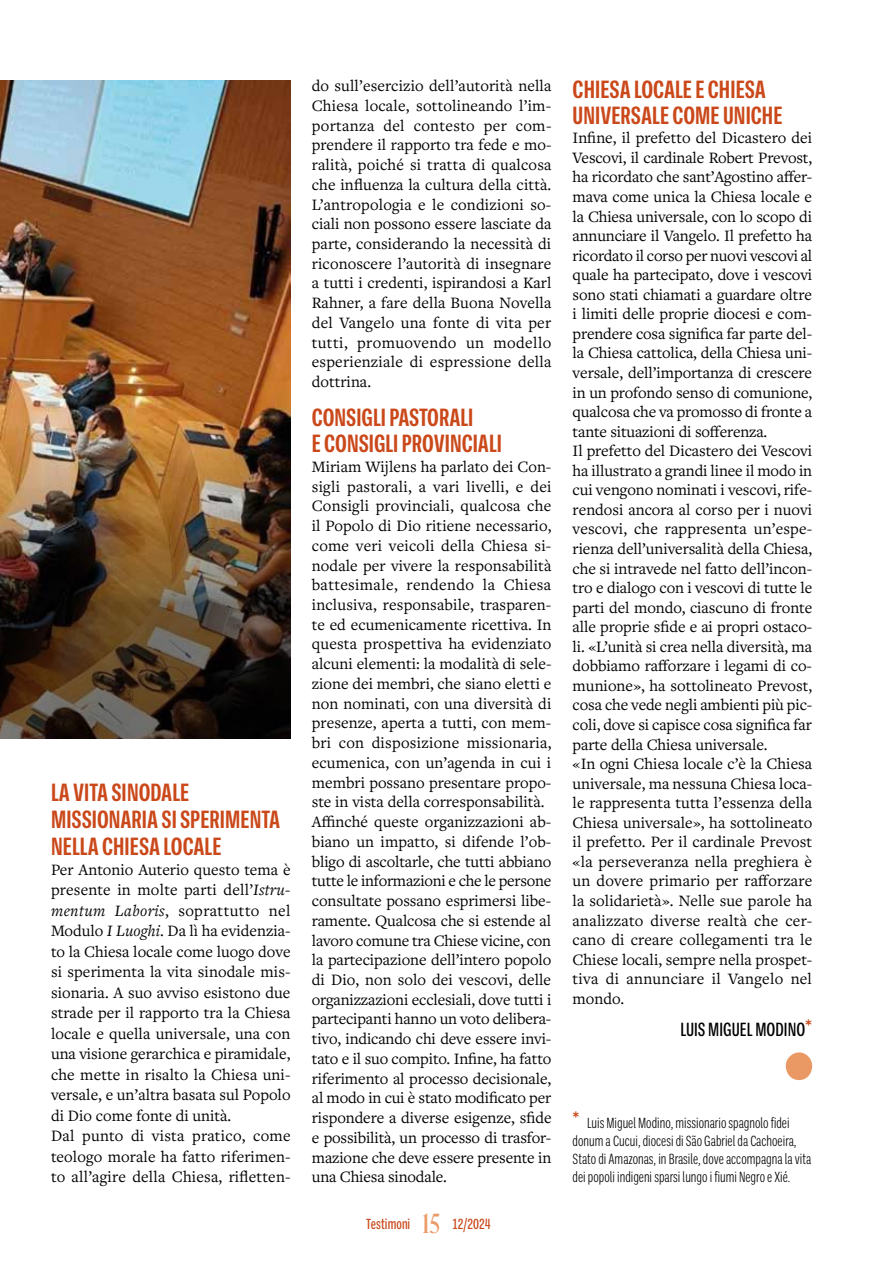
<style>
.page{position:relative;width:893px;height:1263px;background:#fff}
.page>*{position:absolute;margin:0;border:0;box-sizing:border-box;transform-origin:0 0}
.t1{font:700 condensed 25.5px/26.5px "Ballinger X";color:#ca481a}
.t2{font:500 condensed 19.5px "Ballinger X";color:#000}
.t3{font:16.5px/19.8px "Freight Text Pro";color:#000}
.t4{font:300 condensed 15px/18px "Ballinger X";color:#000}
.t5{font:500 condensed 15px "Ballinger X";letter-spacing:.005em;color:#c9491b}
.s1{font-style:italic}
.s2{font-family:"Desire Pro";font-weight:400;font-stretch:normal;font-size:28.5px;color:#ec9a66}
.s3{font-weight:400;font-size:30px;color:#ca481a}
</style>
<div class="page">
<div style="left:786px;top:1052px;width:26px;height:28px;background:#ea9965;border-radius:50%"></div>
<img style="left:0;top:81px;width:291px;height:340px">
<img style="left:0;top:421px;width:291px;height:317px">
<h1 class="t1" style="left:51px;top:780px;width:231px">LA VITA SINODALE<br>MISSIONARIA SI SPERIMENTA<br>NELLA CHIESA LOCALE</h1>
<p class="t3" style="left:51px;top:859px;width:241px;line-height:20.5px">Per Antonio Auterio questo tema è presente in molte parti dell’<span class="s1">Istru&shy;mentum Laboris</span>, soprattutto nel Modulo <span class="s1">I Luoghi</span>. Da lì ha evidenzia&shy;to la Chiesa locale come luogo dove si sperimenta la vita sinodale mis&shy;sionaria. A suo avviso esistono due strade per il rapporto tra la Chiesa locale e quella universale, una con una visione gerarchica e piramidale, che mette in risalto la Chiesa uni&shy;versale, e un’altra basata sul Popolo di Dio come fonte di unità.<br>Dal punto di vista pratico, come teologo morale ha fatto riferimen&shy;to all’agire della Chiesa, rifletten-</p>
<p class="t3" style="left:312px;top:75px;width:241px;text-align:justify">do sull’esercizio dell’autorità nella Chiesa locale, sottolineando l’im&shy;portanza del contesto per com&shy;prendere il rapporto tra fede e mo&shy;ralità, poiché si tratta di qualcosa che influenza la cultura della città.<br>L’antropologia e le condizioni so&shy;ciali non possono essere lasciate da parte, considerando la necessità di riconoscere l’autorità di insegnare a tutti i credenti, ispirandosi a Karl Rahner, a fare della Buona Novella del Vangelo una fonte di vita per tutti, promuovendo un modello esperienziale di espressione della dottrina.</p>
<h1 class="t1" style="left:312px;top:405px;width:192px;line-height:25.8px">CONSIGLI PASTORALI<br>E CONSIGLI PROVINCIALI</h1>
<p class="t3" style="left:312px;top:456px;width:241px">Miriam Wijlens ha parlato dei Con&shy;sigli pastorali, a vari livelli, e dei Consigli provinciali, qualcosa che il Popolo di Dio ritiene necessario, come veri veicoli della Chiesa si&shy;nodale per vivere la responsabilità battesimale, rendendo la Chiesa inclusiva, responsabile, trasparen&shy;te ed ecumenicamente ricettiva. In questa prospettiva ha evidenziato alcuni elementi: la modalità di sele&shy;zione dei membri, che siano eletti e non nominati, con una diversità di presenze, aperta a tutti, con mem&shy;bri con disposizione missionaria, ecumenica, con un’agenda in cui i membri possano presentare propo&shy;ste in vista della corresponsabilità.<br>Affinché queste organizzazioni ab&shy;biano un impatto, si difende l’ob&shy;bligo di ascoltarle, che tutti abbiano tutte le informazioni e che le persone consultate possano esprimersi libe&shy;ramente. Qualcosa che si estende al lavoro comune tra Chiese vicine, con la partecipazione dell’intero popolo di Dio, non solo dei vescovi, delle organizzazioni ecclesiali, dove tutti i partecipanti hanno un voto delibera&shy;tivo, indicando chi deve essere invi&shy;tato e il suo compito. Infine, ha fatto riferimento al processo decisionale, al modo in cui è stato modificato per rispondere a diverse esigenze, sfide e possibilità, un processo di trasfor&shy;mazione che deve essere presente in una Chiesa sinodale.</p>
<p class="t5" style="left:366px;top:1216px;width:126px">Testimoni <span class="s2">15</span> 12/2024</p>
<h1 class="t1" style="left:573px;top:77px;width:211px;line-height:25.7px">CHIESA LOCALE E CHIESA<br>UNIVERSALE COME UNICHE</h1>
<p class="t3" style="left:573px;top:128px;width:241px">Infine, il prefetto del Dicastero dei Vescovi, il cardinale Robert Prevost, ha ricordato che sant’Agostino affer&shy;mava come unica la Chiesa locale e la Chiesa universale, con lo scopo di annunciare il Vangelo. Il prefetto ha ricordato il corso per nuovi vescovi al quale ha partecipato, dove i vescovi sono stati chiamati a guardare oltre i limiti delle proprie diocesi e com&shy;prendere cosa significa far parte del&shy;la Chiesa cattolica, della Chiesa uni&shy;versale, dell’importanza di crescere in un profondo senso di comunione, qualcosa che va promosso di fronte a tante situazioni di sofferenza.<br>Il prefetto del Dicastero dei Vescovi ha illustrato a grandi linee il modo in cui vengono nominati i vescovi, rife&shy;rendosi ancora al corso per i nuovi vescovi, che rappresenta un’espe&shy;rienza dell’universalità della Chiesa, che si intravede nel fatto dell’incon&shy;tro e dialogo con i vescovi di tutte le parti del mondo, ciascuno di fronte alle proprie sfide e ai propri ostaco&shy;li. «L’unità si crea nella diversità, ma dobbiamo rafforzare i legami di co&shy;munione», ha sottolineato Prevost, cosa che vede negli ambienti più pic&shy;coli, dove si capisce cosa significa far parte della Chiesa universale.<br>«In ogni Chiesa locale c’è la Chiesa universale, ma nessuna Chiesa loca&shy;le rappresenta tutta l’essenza della Chiesa universale», ha sottolineato il prefetto. Per il cardinale Prevost «la perseveranza nella preghiera è un dovere primario per rafforzare la solidarietà». Nelle sue parole ha analizzato diverse realtà che cer&shy;cano di creare collegamenti tra le Chiese locali, sempre nella prospet&shy;tiva di annunciare il Vangelo nel mondo.</p>
<p class="t2" style="left:680px;top:1019px;width:133px">LUIS MIGUEL MODINO<span class="s3">*</span></p>
<p class="t4" style="left:573px;top:1114px;width:240px"><span class="s3">*</span> Luis Miguel Modino, missionario spagnolo fidei donum a Cucui, diocesi di São Gabriel da Cachoeira, Stato di Amazonas, in Brasile, dove accompagna la vita dei popoli indigeni sparsi lungo i fiumi Negro e Xié.</p>
</div>
